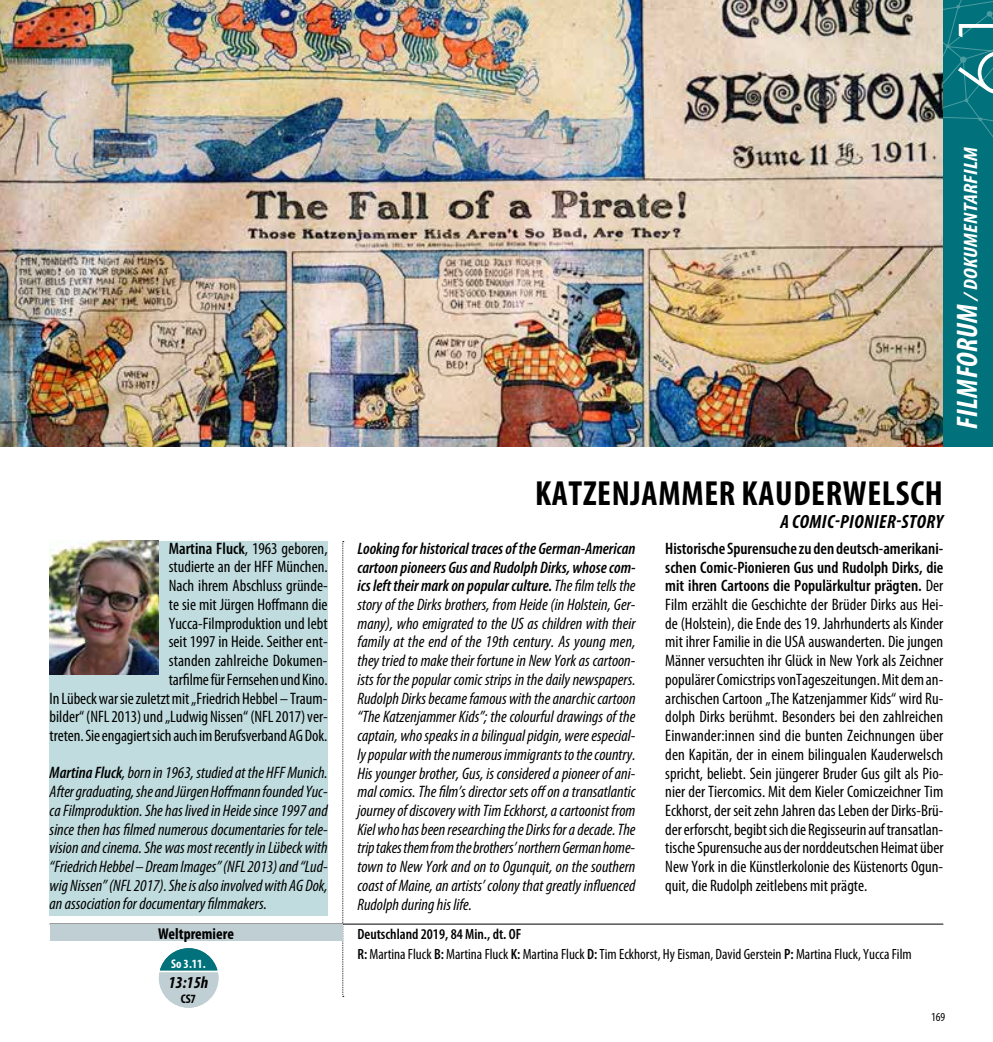
<style>
.page{position:relative;width:993px;height:1042px;background:#fff}
.page>*{position:absolute;margin:0;border:0;box-sizing:border-box;transform-origin:0 0}
.t1{font:700 condensed 35px "Myriad Pro";letter-spacing:.02em;color:#000}
.t2{font:italic 700 condensed 19.43px "Myriad Pro";letter-spacing:.015em;color:#fff;scale:1.13 1}
.t3{font:italic 700 condensed 19.25px "Myriad Pro";letter-spacing:.02em;color:#000}
.t4{font:italic 700 condensed 16.8px "Myriad Pro";color:#000}
.t5{font:italic condensed 16.62px/18.7px "Myriad Pro";color:#000;text-align:justify}
.t6{font:condensed 16.62px/18.7px "Myriad Pro";color:#000;text-align:justify}
.t7{font:700 condensed 15.75px "Myriad Pro";color:#000}
.t8{font:condensed 14.88px/19.8px "Myriad Pro";color:#000}
.t9{font:700 condensed 12.6px "Myriad Pro";color:#fff}
.t10{font:700 condensed 12.6px "Myriad Pro";color:#000}
.t11{font:condensed 12.25px "Myriad Pro";color:#000}
.s1{font-weight:600}
.s2{font-size:29.75px}
</style>
<div class="page">
<hr style="left:50px;top:924px;width:893px;height:1px;background:#000">
<div style="left:50px;top:541px;width:277px;height:374px;background:#c0dcde"></div>
<svg style="left:342px;top:541px;width:2px;height:456px"></svg>
<img style="left:50px;top:541px;width:109px;height:134px">
<svg style="left:159px;top:948px;width:59px;height:60px"></svg>
<img style="left:0;top:0;width:943px;height:446px">
<div style="left:943px;top:0;width:49px;height:446px;background:#01727b"></div>
<svg style="left:943px;top:0;width:49px;height:136px"></svg>
<div style="left:50px;top:924px;width:292px;height:17px;background:#c0cfd3"></div>
<p class="t6" style="left:50px;top:539px;width:279px;text-align:right"><span class="s1">Martina Fluck</span>, 1963 geboren,<br>studierte an der HFF München.<br>Nach ihrem Abschluss gründe-<br>te sie mit Jürgen Hoffmann die<br>Yucca-Filmproduktion und lebt<br>seit 1997 in Heide. Seither ent-<br>standen zahlreiche Dokumen-<br>tarfilme für Fernsehen und Kino.<br>In Lübeck war sie zuletzt mit „Friedrich Hebbel – Traum&shy;bilder“ (NFL 2013) und „Ludwig Nissen“ (NFL 2017) ver&shy;treten. Sie engagiert sich auch im Berufsverband AG Dok.</p>
<p class="t5" style="left:50px;top:763px;width:279px"><span class="s1">Martina Fluck</span>, born in 1963, studied at the HFF Munich.<br>After graduating, she and Jürgen Hoffmann founded Yuc&shy;ca Filmproduktion. She has lived in Heide since 1997 and since then has filmed numerous documentaries for tele&shy;vision and cinema. She was most recently in Lübeck with “Friedrich Hebbel – Dream Images” (NFL 2013) and “Lud&shy;wig Nissen” (NFL 2017). She is also involved with AG Dok, an association for documentary filmmakers.</p>
<p class="t7" style="left:158px;top:923px;width:77px">Weltpremiere</p>
<p class="t9" style="left:171px;top:955px;width:36px">So 3.11.</p>
<p class="t4" style="left:168px;top:972px;width:42px">13:15h</p>
<p class="t10" style="left:181px;top:990px;width:17px">CS7</p>
<p class="t9" style="left:183px;top:955px;width:7px">4</p>
<p class="t4" style="left:175px;top:972px;width:9px">7</p>
<p class="t10" style="left:190px;top:990px;width:7px">2</p>
<p class="t2" style="left:958px;top:429px;width:251px;rotate:-90deg"><span class="s2">FILMFORUM</span> /DOKUMENTARFILM</p>
<h1 class="t1" style="left:535px;top:472px;width:409px">KATZENJAMMER KAUDERWELSCH</h1>
<p class="t3" style="left:780px;top:510px;width:164px">A COMIC-PIONIER-STORY</p>
<p class="t5" style="left:357px;top:539px;width:279px"><span class="s1">Looking for historical traces of the German-American cartoon pioneers Gus and Rudolph Dirks, whose com&shy;ics left their mark on popular culture.</span> The film tells the story of the Dirks brothers, from Heide (in Holstein, Ger&shy;many), who emigrated to the US as children with their family at the end of the 19th century. As young men, they tried to make their fortune in New York as cartoon&shy;ists for the popular comic strips in the daily newspapers.<br>Rudolph Dirks became famous with the anarchic cartoon “The Katzenjammer Kids”; the colourful drawings of the captain, who speaks in a bilingual pidgin, were especial&shy;ly popular with the numerous immigrants to the country.<br>His younger brother, Gus, is considered a pioneer of ani&shy;mal comics. The film’s director sets off on a transatlantic journey of discovery with Tim Eckhorst, a cartoonist from Kiel who has been researching the Dirks for a decade. The trip takes them from the brothers’ northern German home&shy;town to New York and on to Ogunquit, on the southern coast of Maine, an artists’ colony that greatly influenced Rudolph during his life.</p>
<p class="t6" style="left:665px;top:539px;width:279px"><span class="s1">Historische Spurensuche zu den deutsch-amerikani&shy;schen Comic-Pionieren Gus und Rudolph Dirks, die mit ihren Cartoons die Populärkultur prägten.</span> Der Film erzählt die Geschichte der Brüder Dirks aus Hei&shy;de (Holstein), die Ende des 19. Jahrhunderts als Kinder mit ihrer Familie in die USA auswanderten. Die jungen Männer versuchten ihr Glück in New York als Zeichner populärer Comicstrips vonTageszeitungen. Mit dem an&shy;archischen Cartoon „The Katzenjammer Kids“ wird Ru&shy;dolph Dirks berühmt. Besonders bei den zahlreichen Einwander:innen sind die bunten Zeichnungen über den Kapitän, der in einem bilingualen Kauderwelsch spricht, beliebt. Sein jüngerer Bruder Gus gilt als Pio&shy;nier der Tiercomics. Mit dem Kieler Comiczeichner Tim Eckhorst, der seit zehn Jahren das Leben der Dirks-Brü&shy;der erforscht, begibt sich die Regisseurin auf transatlan&shy;tische Spurensuche aus der norddeutschen Heimat über New York in die Künstlerkolonie des Küstenorts Ogun&shy;quit, die Rudolph zeitlebens mit prägte.</p>
<p class="t8" style="left:357px;top:924px;width:555px"><span class="s1">Deutschland 2019, 84 Min., dt. OF<br>R:</span> Martina Fluck <span class="s1">B:</span> Martina Fluck <span class="s1">K:</span> Martina Fluck <span class="s1">D:</span> Tim Eckhorst, Hy Eisman, David Gerstein <span class="s1">P:</span> Martina Fluck, Yucca Film</p>
<p class="t11" style="left:930px;top:1010px;width:16px">169</p>
</div>
